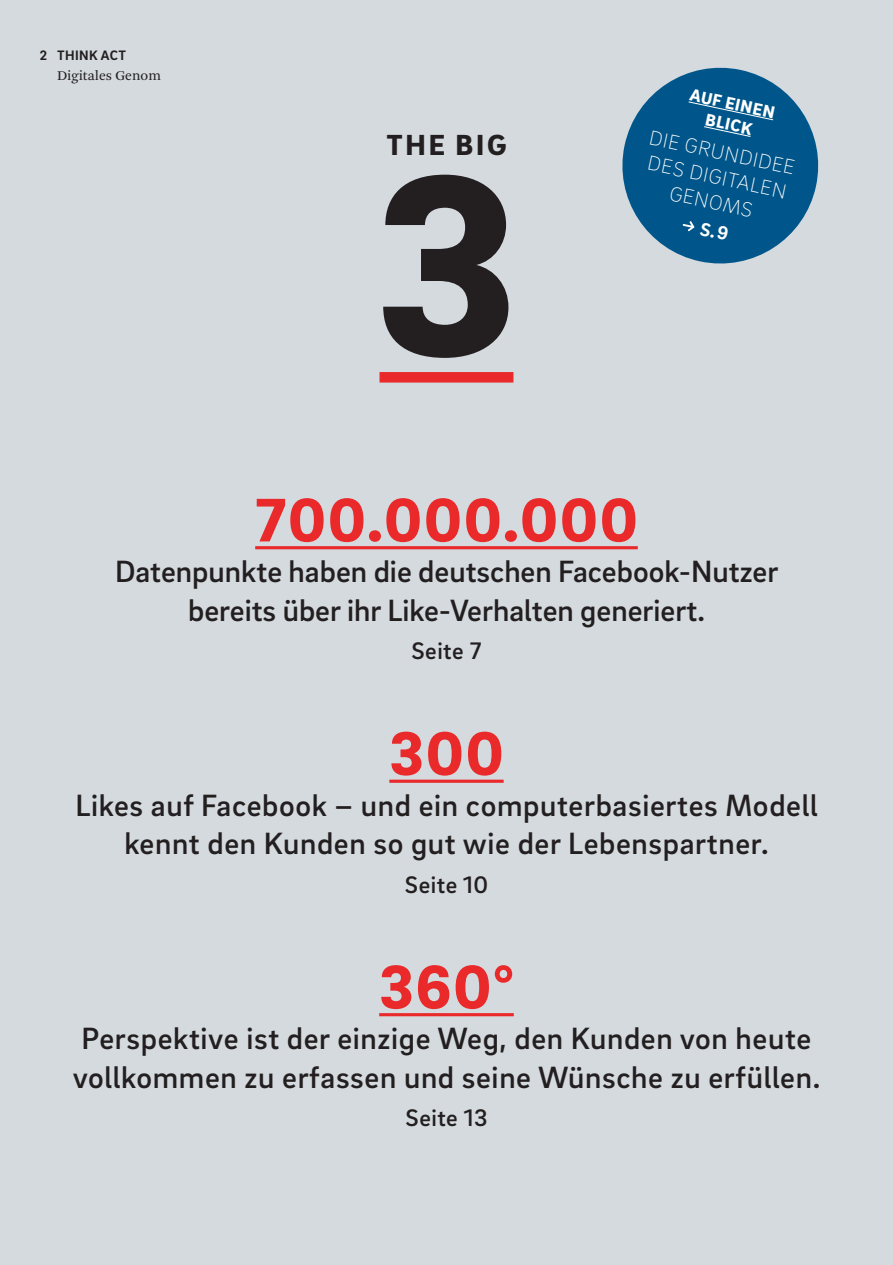
<style>
.page{position:relative;width:893px;height:1265px;background:#d4dade}
.page>*{position:absolute;margin:0;border:0;box-sizing:border-box;transform-origin:0 0}
.t1{font:900 262.5px "Brix Sans";color:#231f20}
.t2{font:900 63px "Brix Sans";letter-spacing:.03em;color:#e9292a}
.t3{font:500 31.5px/38.5px "Brix Sans";letter-spacing:.02em;color:#231f20;text-align:center}
.t4{font:500 31.5px/38.5px "Brix Sans";color:#231f20;text-align:center}
.t5{font:900 29.75px "Brix Sans";letter-spacing:.095em;color:#231f20}
.t6{font:500 24.5px "Brix Sans";letter-spacing:.02em;color:#231f20}
.t7{font:200 21px/25.2px "Brix Sans";color:#fff;text-align:center}
.t8{font:900 17.5px/21px "Brix Sans";color:#fff;text-align:center}
.t9{font:14px "Arnhem Pro Blond";color:#231f20}
.t10{font:700 14px "Brix Sans";letter-spacing:.03em;color:#231f20}
</style>
<div class="page">
<div style="left:379px;top:372px;width:134px;height:11px;background:#e9292a"></div>
<svg style="left:622px;top:67px;width:197px;height:197px;fill:#00568a"></svg>
<svg style="left:688px;top:101px;width:86px;height:37px;background:#0a5d8e"></svg>
<hr style="left:255px;top:546px;width:383px;height:3px;background:#e9292a">
<hr style="left:389px;top:780px;width:115px;height:3px;background:#e9292a">
<hr style="left:379px;top:1013px;width:135px;height:3px;background:#e9292a">
<svg style="left:683px;top:221px;width:46px;height:20px"></svg>
<p class="t10" style="left:40px;top:46px;width:88px">2 THINK ACT</p>
<p class="t9" style="left:57px;top:67px;width:105px">Digitales Genom</p>
<p class="t5" style="left:386px;top:126px;width:122px">THE BIG</p>
<h1 class="t1" style="left:375px;top:93px;width:145px">3</h1>
<p class="t8" style="left:693px;top:83px;width:88px;rotate:12deg">AUF EINEN<br>BLICK</p>
<p class="t7" style="left:652px;top:124px;width:150px;rotate:12deg">DIE GRUNDIDEE<br>DES DIGITALEN<br>GENOMS</p>
<h2 class="t2" style="left:255px;top:479px;width:384px">700.000.000</h2>
<p class="t4" style="left:115px;top:551px;width:665px">Datenpunkte haben die deutschen Facebook-Nutzer bereits über ihr Like-Verhalten generiert.</p>
<p class="t6" style="left:411px;top:635px;width:72px">Seite 7</p>
<h2 class="t2" style="left:389px;top:712px;width:116px">300</h2>
<p class="t3" style="left:76px;top:785px;width:744px">Likes auf Facebook – und ein computerbasiertes Modell kennt den Kunden so gut wie der Lebenspartner.</p>
<p class="t6" style="left:405px;top:869px;width:85px">Seite 10</p>
<h2 class="t2" style="left:379px;top:946px;width:136px">360°</h2>
<p class="t3" style="left:73px;top:1018px;width:749px;text-align:left">Perspektive ist der einzige Weg, den Kunden von heute vollkommen zu erfassen und seine Wünsche zu erfüllen.</p>
<p class="t6" style="left:405px;top:1102px;width:83px">Seite 13</p>
</div>
